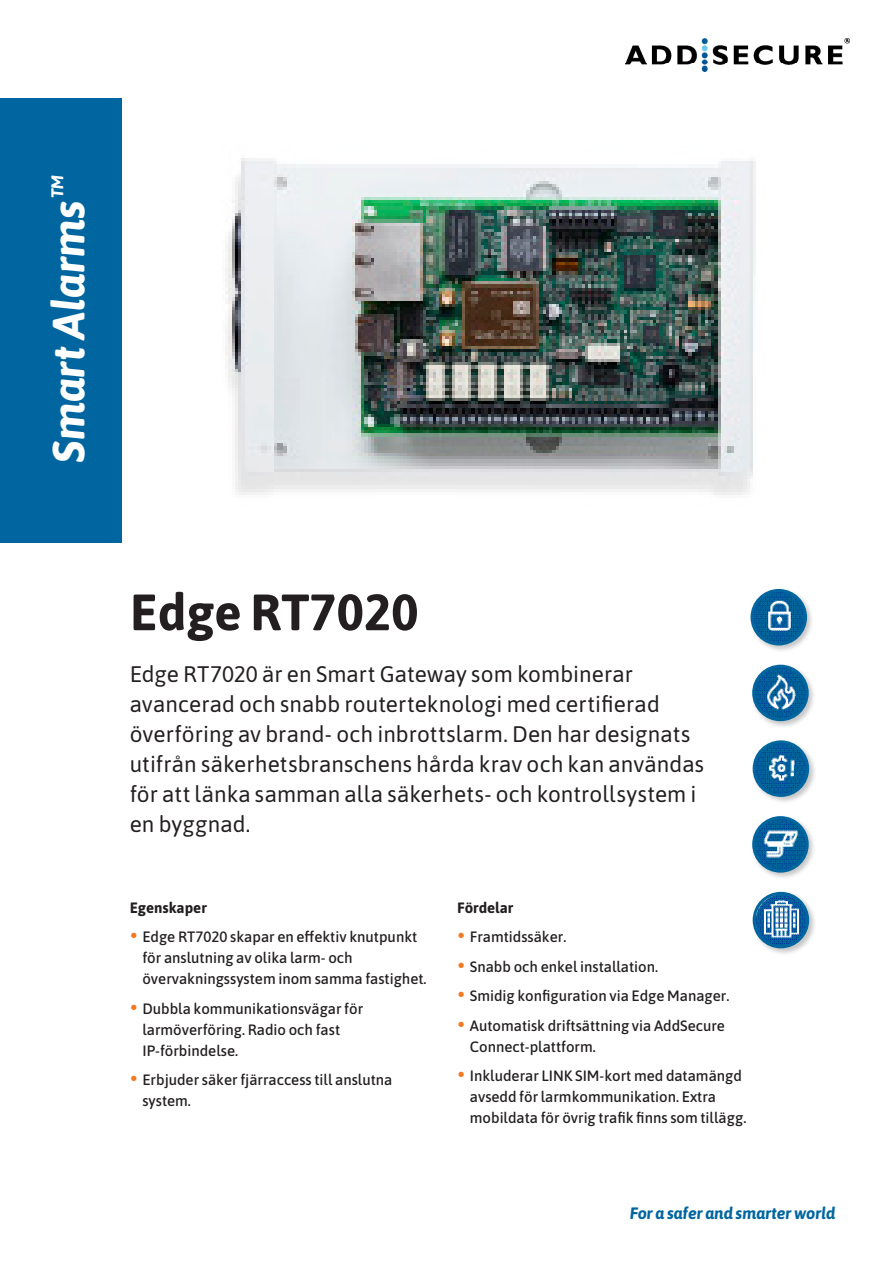
<style>
.page{position:relative;width:893px;height:1263px;background:#fff}
.page>*{position:absolute;margin:0;border:0;box-sizing:border-box;transform-origin:0 0}
.Headline2_AsapBd34_38{font:700 51px "Asap";color:#231f20}
.Category_AsapBoldItalic30_38{font:italic 700 45px "Asap";color:#fff}
.Preamble_Asap15_20{font:22.5px/30px "Asap";letter-spacing:.005em;color:#231f20}
.t1{font:italic 700 16.5px "Asap";color:#01669f}
.t2{font:500 15px/21px "Asap";color:#231f20}
.BodyText_Asap10_14{font:700 15px "Asap";color:#231f20}
</style>
<div class="page">
<img style="left:625px;top:38px;width:224px;height:34px">
<img style="left:225px;top:158px;width:531px;height:337px">
<div style="left:0;top:98px;width:121px;height:444px;background:#01669f"></div>
<div style="left:751px;top:739px;width:66px;height:66px;background:#231f20;opacity:.25"></div>
<img style="left:754px;top:742px;width:54px;height:53px;border-radius:26px">
<div style="left:753px;top:740px;width:56px;height:57px;border:3px solid #01669f;border-radius:50%"></div>
<div style="left:751px;top:890px;width:66px;height:66px;background:#231f20;opacity:.25"></div>
<img style="left:756px;top:895px;width:51px;height:51px">
<div style="left:753px;top:892px;width:56px;height:56px;border:3px solid #01669f;border-radius:50%"></div>
<div style="left:749px;top:587px;width:66px;height:66px;background:#231f20;opacity:.25"></div>
<img style="left:752px;top:590px;width:53px;height:54px;border-radius:26px">
<div style="left:750px;top:589px;width:57px;height:56px;border:3px solid #01669f;border-radius:50%"></div>
<div style="left:750px;top:663px;width:66px;height:66px;background:#231f20;opacity:.25"></div>
<img style="left:754px;top:666px;width:53px;height:54px;border-radius:26px">
<div style="left:752px;top:665px;width:57px;height:56px;border:3px solid #01669f;border-radius:50%"></div>
<div style="left:750px;top:814px;width:66px;height:66px;background:#231f20;opacity:.25"></div>
<img style="left:754px;top:818px;width:53px;height:53px;border-radius:26px">
<div style="left:752px;top:816px;width:57px;height:57px;border:3px solid #01669f;border-radius:50%"></div>
<p class="Category_AsapBoldItalic30_38" style="left:38px;top:463px;width:291px;rotate:-90deg">Smart Alarms<sup>™</sup></p>
<p class="Headline2_AsapBd34_38" style="left:130px;top:576px;width:290px">Edge RT7020</p>
<p class="Preamble_Asap15_20" style="left:130px;top:658px;width:576px">Edge RT7020 är en Smart Gateway som kombinerar avancerad och snabb routerteknologi med certifierad överföring av brand- och inbrottslarm. Den har designats utifrån säkerhetsbranschens hårda krav och kan användas för att länka samman alla säkerhets- och kontrollsystem i en byggnad.</p>
<p class="BodyText_Asap10_14" style="left:130px;top:897px;width:79px">Egenskaper</p>
<p class="t2" style="left:142px;top:926px;width:286px">Edge RT7020 skapar en effektiv knutpunkt för anslutning av olika larm- och övervakningssystem inom samma fastighet.</p>
<p class="t2" style="left:142px;top:997px;width:222px">Dubbla kommunikationsvägar för larmöverföring. Radio och fast<br>IP-förbindelse.</p>
<p class="t2" style="left:142px;top:1069px;width:251px">Erbjuder säker fjärraccess till anslutna system.</p>
<p class="BodyText_Asap10_14" style="left:457px;top:897px;width:58px">Fördelar</p>
<p class="t2" style="left:470px;top:926px;width:98px">Framtidssäker.</p>
<p class="t2" style="left:470px;top:955px;width:190px">Snabb och enkel installation.</p>
<p class="t2" style="left:470px;top:985px;width:261px">Smidig konfiguration via Edge Manager.</p>
<p class="t2" style="left:470px;top:1014px;width:257px">Automatisk driftsättning via AddSecure<br>Connect-plattform.</p>
<p class="t2" style="left:470px;top:1065px;width:278px">Inkluderar LINK SIM-kort med datamängd avsedd för larmkommunikation. Extra mobildata för övrig trafik finns som tillägg.</p>
<p class="t1" style="left:630px;top:1202px;width:207px">For a safer and smarter world</p>
</div>
